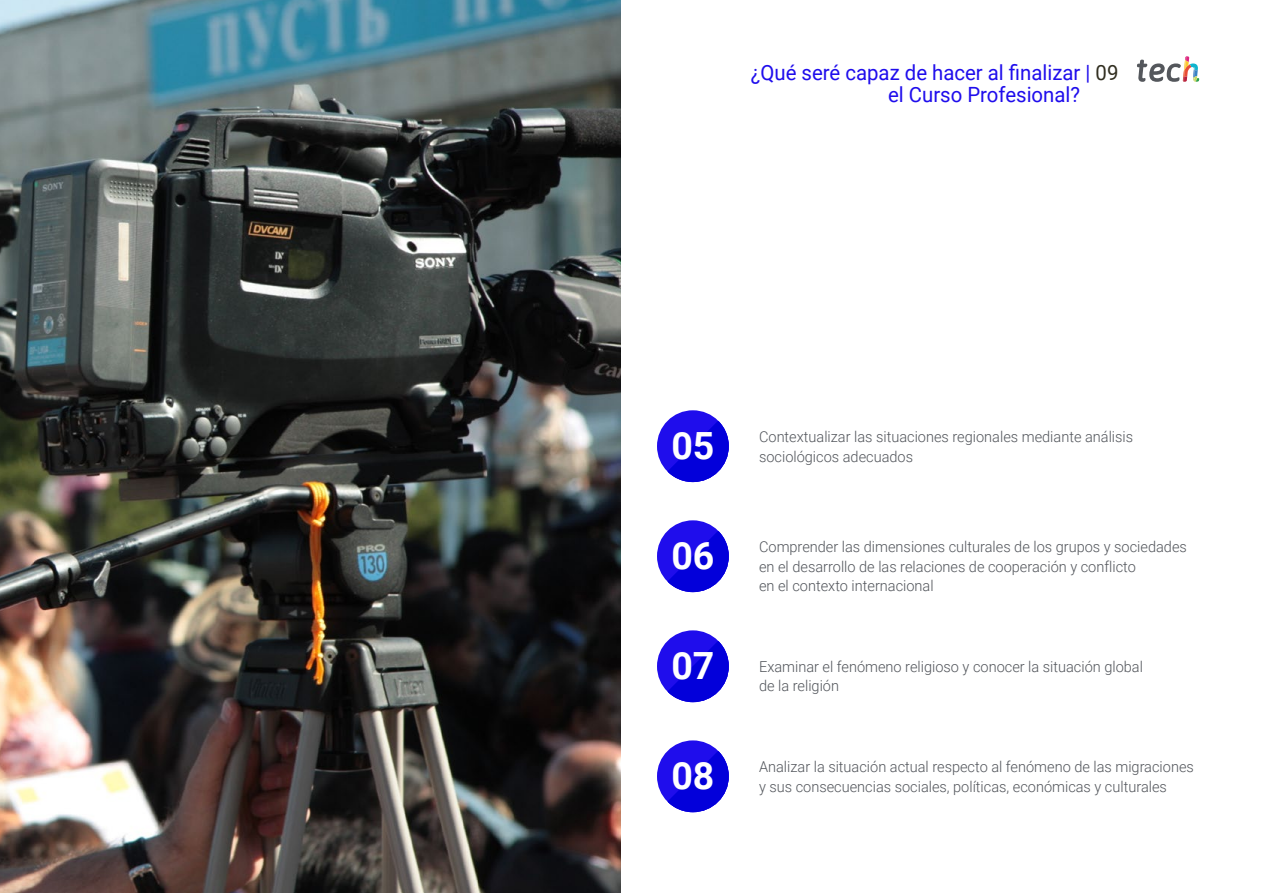
<style>
.page{position:relative;width:1263px;height:893px;background:#fff}
.page>*{position:absolute;margin:0;border:0;box-sizing:border-box;transform-origin:0 0}
.t1{font:700 37.5px "Roboto";color:#fff}
.t2{font:21px/22.5px "Roboto";color:#1f0dec}
.t3{font:300 15px/19.5px "Roboto";color:#52555b}
.s1{color:#312e20}
</style>
<div class="page">
<img style="left:0;top:0;width:621px;height:893px">
<svg style="left:1137px;top:56px;width:62px;height:26px"></svg>
<div style="left:657px;top:520px;width:72px;height:72px;background:#1f0dec;border-radius:50%"></div>
<svg style="left:667px;top:531px;width:62px;height:61px"></svg>
<div style="left:657px;top:740px;width:72px;height:72px;background:#1f0dec;border-radius:50%"></div>
<svg style="left:667px;top:751px;width:62px;height:61px"></svg>
<div style="left:657px;top:630px;width:72px;height:72px;background:#1f0dec;border-radius:50%"></div>
<svg style="left:667px;top:641px;width:62px;height:61px"></svg>
<div style="left:657px;top:410px;width:72px;height:72px;background:#1f0dec;border-radius:50%"></div>
<svg style="left:667px;top:421px;width:62px;height:61px"></svg>
<h2 class="t2" style="left:888px;top:60px;width:232px;text-indent:-137px">¿Qué seré capaz de hacer al finalizar | <span class="s1">09 </span>el Curso Profesional?</h2>
<h1 class="t1" style="left:671px;top:419px;width:45px">05</h1>
<p class="t3" style="left:759px;top:426px;width:376px">Contextualizar las situaciones regionales mediante análisis</p>
<p class="t3" style="left:759px;top:446px;width:155px">sociológicos adecuados</p>
<h1 class="t1" style="left:671px;top:529px;width:45px">06</h1>
<p class="t3" style="left:759px;top:536px;width:429px">Comprender las dimensiones culturales de los grupos y sociedades en el desarrollo de las relaciones de cooperación y conflicto<br>en el contexto internacional</p>
<h1 class="t1" style="left:671px;top:639px;width:45px">07</h1>
<p class="t3" style="left:759px;top:656px;width:385px">Examinar el fenómeno religioso y conocer la situación global de la religión</p>
<h1 class="t1" style="left:671px;top:749px;width:45px">08</h1>
<p class="t3" style="left:759px;top:756px;width:436px">Analizar la situación actual respecto al fenómeno de las migraciones y sus consecuencias sociales, políticas, económicas y culturales</p>
</div>
